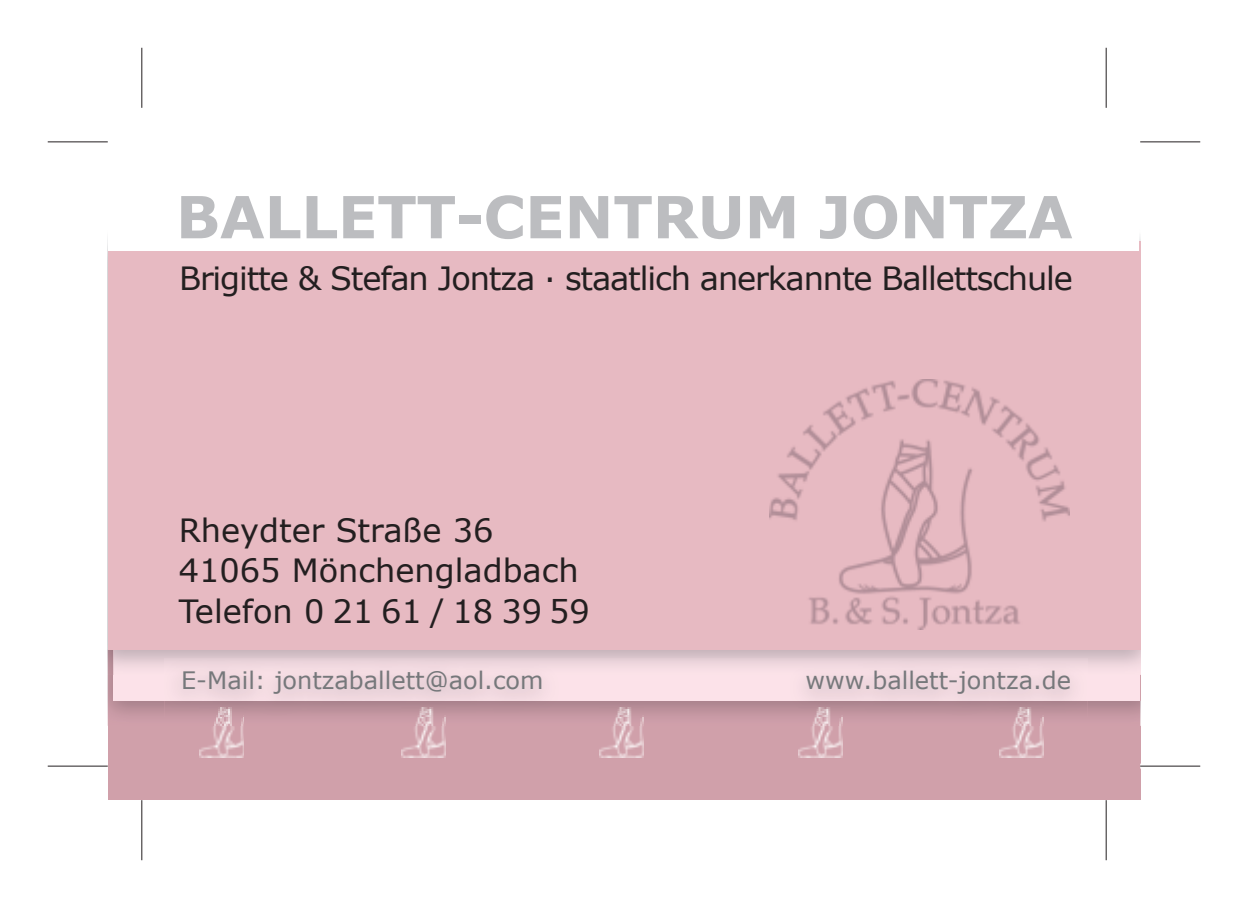
<style>
.page{position:relative;width:1248px;height:908px;background:#fff}
.page>*{position:absolute;margin:0;border:0;box-sizing:border-box;transform-origin:0 0}
.t1{font:700 58px "Verdana";letter-spacing:-.005em;color:#bcbdc0}
.t2{font:32px/40px "Verdana";color:#231f20}
.t3{font:32px "Verdana";letter-spacing:-.035em;color:#231f20}
.t4{font:24px "Verdana";color:#76787b}
</style>
<div class="page">
<div style="left:108px;top:257px;width:1032px;height:542px;background:#d0a0aa"></div>
<img style="left:108px;top:649px;width:5px;height:25px">
<img style="left:113px;top:649px;width:1027px;height:25px">
<div style="left:108px;top:241px;width:1032px;height:408px;background:#e7bac2"></div>
<div style="left:108px;top:108px;width:1030px;height:143px;background:#fff"></div>
<img style="left:200px;top:716px;width:44px;height:40px">
<img style="left:401px;top:716px;width:44px;height:40px">
<img style="left:599px;top:716px;width:44px;height:40px">
<img style="left:798px;top:716px;width:44px;height:40px">
<img style="left:999px;top:716px;width:44px;height:40px">
<img style="left:769px;top:379px;width:300px;height:250px">
<img style="left:164px;top:658px;width:923px;height:58px">
<svg style="left:48px;top:142px;width:60px;height:1px"></svg>
<svg style="left:1140px;top:142px;width:60px;height:1px"></svg>
<svg style="left:48px;top:766px;width:60px;height:1px"></svg>
<svg style="left:1140px;top:763px;width:60px;height:5px"></svg>
<svg style="left:142px;top:48px;width:1px;height:60px"></svg>
<svg style="left:139px;top:799px;width:5px;height:60px"></svg>
<svg style="left:1106px;top:48px;width:1px;height:60px"></svg>
<svg style="left:1103px;top:799px;width:5px;height:60px"></svg>
<hr style="left:48px;top:141px;width:60px;height:1px;background:#231f20">
<hr style="left:1140px;top:141px;width:60px;height:1px;background:#231f20">
<hr style="left:48px;top:765px;width:60px;height:1px;background:#231f20">
<hr style="left:1140px;top:765px;width:60px;height:1px;background:#231f20">
<hr style="left:141px;top:48px;width:1px;height:60px;background:#231f20">
<hr style="left:141px;top:799px;width:1px;height:60px;background:#231f20">
<hr style="left:1105px;top:48px;width:1px;height:60px;background:#231f20">
<hr style="left:1105px;top:799px;width:1px;height:60px;background:#231f20">
<h1 class="t1" style="left:176px;top:180px;width:898px">BALLETT-CENTRUM JONTZA</h1>
<p class="t3" style="left:179px;top:257px;width:895px">Brigitte &amp; Stefan Jontza · staatlich anerkannte Ballettschule</p>
<p class="t2" style="left:179px;top:509px;width:413px">Rheydter Straße 36<br>41065 Mönchengladbach<br>Telefon 0 21 61 / 18 39 59</p>
<p class="t4" style="left:181px;top:664px;width:364px">E-Mail: jontzaballett@aol.com</p>
<p class="t4" style="left:805px;top:664px;width:267px">www.ballett-jontza.de</p>
</div>
